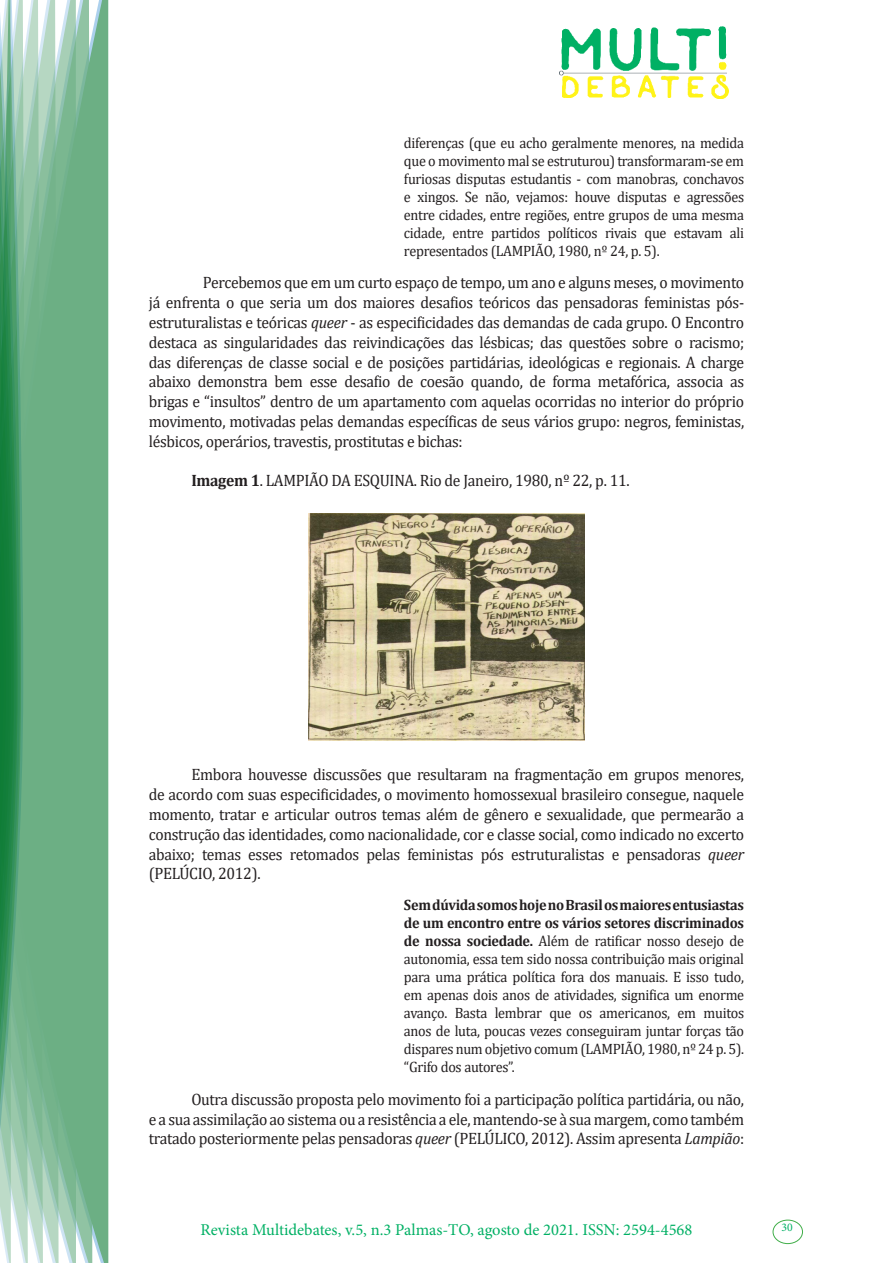
<style>
.page{position:relative;width:893px;height:1263px;background:#fff}
.page>*{position:absolute;margin:0;border:0;box-sizing:border-box;transform-origin:0 0}
.Texto_base{font:16.5px/19.8px "Cambria";letter-spacing:-.02em;color:#231f20;text-align:justify;scale:.95 1}
.t1{font:16.5px "Minion Pro";color:#00b064}
.Citação_deb{font:15px/18px "Cambria";letter-spacing:-.02em;color:#231f20;text-align:justify;scale:.95 1}
.t2{font:11.7px "Minion Pro";color:#00b064}
.s1{font-style:italic}
.s2{font-weight:700}
</style>
<div class="page">
<img style="left:559px;top:26px;width:169px;height:72px">
<div style="left:95px;top:0;width:14px;height:1263px;background:#6caf84"></div>
<svg style="left:79px;top:0;width:16px;height:1263px;background:#71b289"></svg>
<svg style="left:62px;top:0;width:17px;height:1263px;background:#75b48c"></svg>
<svg style="left:45px;top:0;width:17px;height:1263px;background:#7cb792"></svg>
<svg style="left:30px;top:0;width:15px;height:1263px;background:#80ba96"></svg>
<svg style="left:0;top:0;width:30px;height:1263px;background:#61a97f"></svg>
<div style="left:772px;top:1219px;width:31px;height:25px;border:1px solid #40ae49;border-radius:50%"></div>
<img style="left:308px;top:514px;width:277px;height:227px">
<p class="Citação_deb" style="left:404px;top:134px;width:360px">diferenças (que eu acho geralmente menores, na medida que o movimento mal se estruturou) transformaram-se em furiosas disputas estudantis - com manobras, conchavos e xingos. Se não, vejamos: houve disputas e agressões entre cidades, entre regiões, entre grupos de uma mesma cidade, entre partidos políticos rivais que estavam ali representados (LAMPIÃO, 1980, nº 24, p. 5).</p>
<p class="Texto_base" style="left:149px;top:273px;width:628px;text-indent:54px">Percebemos que em um curto espaço de tempo, um ano e alguns meses, o movimento já enfrenta o que seria um dos maiores desafios teóricos das pensadoras feministas pós&shy;estruturalistas e teóricas <span class="s1">queer</span> - as especificidades das demandas de cada grupo. O Encontro destaca as singularidades das reivindicações das lésbicas; das questões sobre o racismo; das diferenças de classe social e de posições partidárias, ideológicas e regionais. A charge abaixo demonstra bem esse desafio de coesão quando, de forma metafórica, associa as brigas e “insultos” dentro de um apartamento com aquelas ocorridas no interior do próprio movimento, motivadas pelas demandas específicas de seus vários grupo: negros, feministas, lésbicos, operários, travestis, prostitutas e bichas:</p>
<p class="Texto_base" style="left:191px;top:471px;width:463px"><span class="s2">Imagem 1</span>. LAMPIÃO DA ESQUINA. Rio de Janeiro, 1980, nº 22, p. 11.</p>
<p class="Texto_base" style="left:149px;top:765px;width:628px;text-indent:43px">Embora houvesse discussões que resultaram na fragmentação em grupos menores, de acordo com suas especificidades, o movimento homossexual brasileiro consegue, naquele momento, tratar e articular outros temas além de gênero e sexualidade, que permearão a construção das identidades, como nacionalidade, cor e classe social, como indicado no excerto abaixo; temas esses retomados pelas feministas pós estruturalistas e pensadoras <span class="s1">queer </span>(PELÚCIO, 2012).</p>
<p class="Citação_deb" style="left:404px;top:896px;width:360px"><span class="s2">Sem dúvida somos hoje no Brasil os maiores entusiastas de um encontro entre os vários setores discriminados de nossa sociedade.</span> Além de ratificar nosso desejo de autonomia, essa tem sido nossa contribuição mais original para uma prática política fora dos manuais. E isso tudo, em apenas dois anos de atividades, significa um enorme avanço. Basta lembrar que os americanos, em muitos anos de luta, poucas vezes conseguiram juntar forças tão dispares num objetivo comum (LAMPIÃO, 1980, nº 24 p. 5). “Grifo dos autores”.</p>
<p class="Texto_base" style="left:149px;top:1089px;width:628px;text-indent:43px">Outra discussão proposta pelo movimento foi a participação política partidária, ou não, e a sua assimilação ao sistema ou a resistência a ele, mantendo-se à sua margem, como também tratado posteriormente pelas pensadoras <span class="s1">queer</span> (PELÚLICO, 2012). Assim apresenta <span class="s1">Lampião</span>:</p>
<p class="t1" style="left:200px;top:1218px;width:493px">Revista Multidebates, v.5, n.3 Palmas-TO, agosto de 2021. ISSN: 2594-4568</p>
<p class="t2" style="left:781px;top:1219px;width:13px">30</p>
</div>
